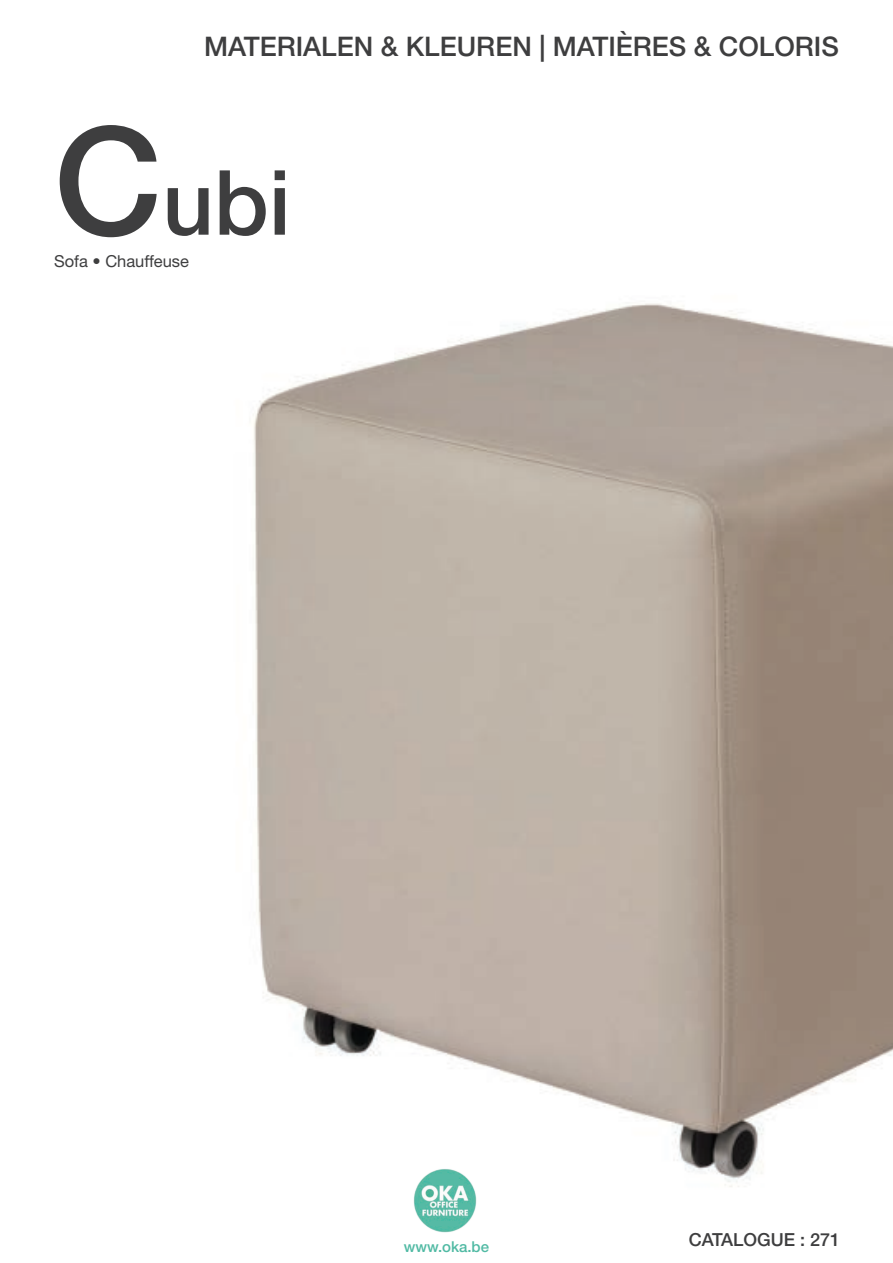
<style>
.page{position:relative;width:893px;height:1263px;background:#fff}
.page>*{position:absolute;margin:0;border:0;box-sizing:border-box;transform-origin:0 0}
.t1{font:500 90px "Helvetica Neue LT Std";color:#3e3e3f}
.t2{font:500 27px "Helvetica Neue LT Std";color:#3e3e3f}
.t3{font:500 18px "Helvetica Neue LT Std";color:#3e3e3f}
.t4{font:16.5px "Helvetica Neue LT Std";color:#3e3e3f}
.t5{font:500 15px "Helvetica Neue LT Std";color:#51baa4}
.s1{font-size:150px}
.s2{font-weight:500}
</style>
<div class="page">
<img style="left:253px;top:303px;width:640px;height:884px">
<img style="left:413px;top:1168px;width:64px;height:64px">
<p class="t2" style="left:204px;top:30px;width:636px">MATERIALEN &amp; KLEUREN | MATIÈRES &amp; COLORIS</p>
<p class="t1" style="left:54px;top:149px;width:238px"><span class="s1">C</span>ubi</p>
<p class="t4" style="left:54px;top:252px;width:137px">Sofa <span class="s2">•</span> Chauffeuse</p>
<p class="t5" style="left:404px;top:1238px;width:87px">www.oka.be</p>
<p class="t3" style="left:689px;top:1229px;width:153px">CATALOGUE : 271</p>
</div>
